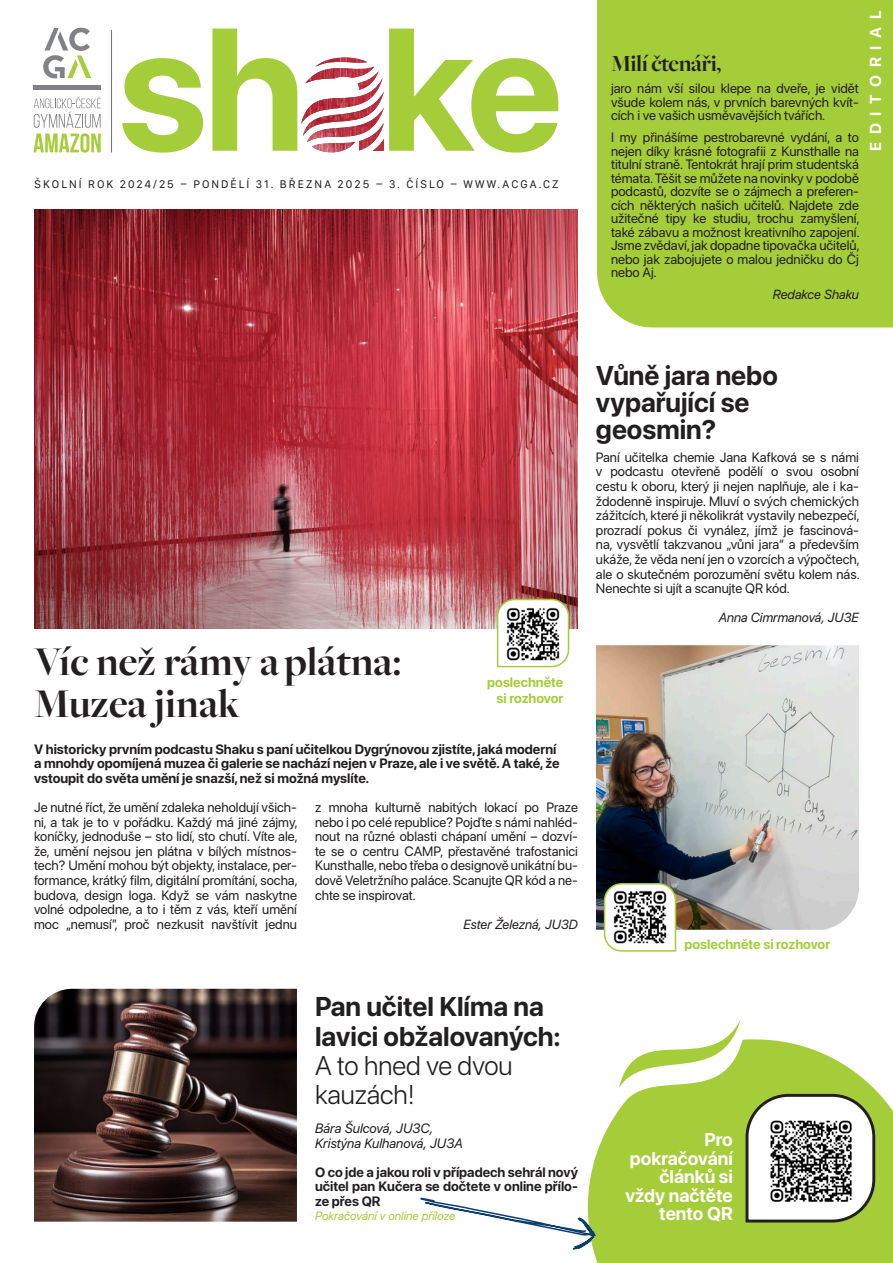
<style>
.page{position:relative;width:893px;height:1263px;background:#fff}
.page>*{position:absolute;margin:0;border:0;box-sizing:border-box;transform-origin:0 0}
.t1{font:700 42.3px/42px "Freight Big Pro";color:#231f20}
.nadpis_green{font:700 27px/27px "SF Pro Display";color:#231f20}
.nadpis_green-2{font:300 27px/29.2px "SF Pro Display";color:#231f20}
.t2{font:700 24px "Freight Big Pro";letter-spacing:-.02em;color:#231f20}
.Běžný_text{font:700 18.45px/18.5px "SF Pro Display";color:#fff;text-align:right}
.Perex{font:700 15.75px "SF Pro Display";letter-spacing:.49em;color:#fff}
.Běžný_text-2{font:13.5px/14.5px "SF Pro Display";color:#231f20;text-align:justify}
.Otázka{font:700 13.5px/14.5px "SF Pro Display";color:#231f20}
.Běžný_text-3{font:700 13.5px/14.5px "SF Pro Display";color:#231f20;text-align:justify}
.Běžný_text-4{font:700 13.5px/16.2px "SF Pro Display";color:#a5cd3a;text-align:right}
.Otázka-2{font:italic 13.5px/14.5px "SF Pro Display";color:#231f20}
.podpis2023{font:italic 13.2px "SF Pro";color:#231f20}
.Běžný_text-5{font:italic 12px "SF Pro Display";color:#a5cd3a}
.t3{font:11.55px "SF Compact Display";letter-spacing:.18em;color:#231f20}
</style>
<div class="page">
<img style="left:34px;top:210px;width:544px;height:419px">
<img style="left:34px;top:989px;width:263px;height:233px">
<svg style="left:588px;top:1020px;width:305px;height:243px;fill:#a5cd3a"></svg>
<div style="left:597px;top:0;width:296px;height:327px;background:#a5cd3a"></div>
<hr style="left:111px;top:30px;width:1px;height:123px;background:#767279">
<div style="left:34px;top:85px;width:67px;height:5px;background:#808285"></div>
<svg style="left:43px;top:28px;width:48px;height:50px"></svg>
<svg style="left:34px;top:97px;width:67px;height:56px"></svg>
<svg style="left:122px;top:58px;width:81px;height:95px"></svg>
<svg style="left:212px;top:29px;width:346px;height:124px"></svg>
<img style="left:596px;top:645px;width:263px;height:285px">
<svg style="left:744px;top:1092px;width:133px;height:132px"></svg>
<svg style="left:496px;top:598px;width:74px;height:70px"></svg>
<svg style="left:603px;top:882px;width:74px;height:70px"></svg>
<svg style="left:420px;top:1195px;width:184px;height:61px"></svg>
<img style="left:766px;top:1117px;width:90px;height:89px">
<img style="left:612px;top:889px;width:56px;height:55px">
<img style="left:505px;top:606px;width:55px;height:55px">
<p class="t3" style="left:35px;top:177px;width:526px">ŠKOLNÍ ROK 2024/25 – PONDĚLÍ 31. BŘEZNA 2025 – 3. ČÍSLO – WWW.ACGA.CZ</p>
<p class="t2" style="left:611px;top:48px;width:112px">Milí čtenáři,</p>
<p class="Běžný_text-2" style="left:611px;top:82px;width:249px;line-height:13.5px">jaro nám vší silou klepe na dveře, je vidět všude kolem nás, v prvních barevných kvít&shy;cích i ve vašich usměvavějších tvářích.</p>
<p class="Běžný_text-2" style="left:611px;top:131px;width:250px;line-height:13.5px">I my přinášíme pestrobarevné vydání, a to nejen díky krásné fotografii z Kunsthalle na titulní straně. Tentokrát hrají prim studentská témata. Těšit se můžete na novinky v podobě podcastů, dozvíte se o zájmech a preferen&shy;cích některých našich učitelů. Najdete zde užitečné tipy ke studiu, trochu zamyšlení, také zábavu a možnost kreativního zapojení.<br>Jsme zvědaví, jak dopadne tipovačka učitelů, nebo jak zabojujete o malou jedničku do Čj nebo Aj.</p>
<p class="podpis2023" style="left:773px;top:287px;width:88px">Redakce Shaku</p>
<p class="Perex" style="left:867px;top:151px;width:142px;rotate:-90deg">EDITORIAL</p>
<p class="t1" style="left:34px;top:640px;width:369px">Víc než rámy a plátna:<br>Muzea jinak</p>
<p class="Otázka" style="left:34px;top:742px;width:527px">V historicky prvním podcastu Shaku s paní učitelkou Dygrýnovou zjistíte, jaká moderní a mnohdy opomíjená muzea či galerie se nachází nejen v Praze, ale i ve světě. A také, že vstoupit do světa umění je snazší, než si možná myslíte.</p>
<p class="Běžný_text-2" style="left:34px;top:800px;width:265px">Je nutné říct, že umění zdaleka neholdují všich&shy;ni, a tak je to v pořádku. Každý má jiné zájmy, koníčky, jednoduše – sto lidí, sto chutí. Víte ale, že, umění nejsou jen plátna v bílých místnos&shy;tech? Umění mohou být objekty, instalace, per&shy;formance, krátký film, digitální promítání, socha, budova, design loga. Když se vám naskytne volné odpoledne, a to i těm z vás, kteří umění moc „nemusí”, proč nezkusit navštívit jednu</p>
<p class="Běžný_text-2" style="left:315px;top:800px;width:264px">z mnoha kulturně nabitých lokací po Praze nebo i po celé republice? Pojďte s námi nahléd&shy;nout na různé oblasti chápaní umění – dozví&shy;te se o centru CAMP, přestavěné trafostanici Kunsthalle, nebo třeba o designově unikátní bu&shy;dově Veletržního paláce. Scanujte QR kód a ne&shy;chte se inspirovat.</p>
<p class="Běžný_text-4" style="left:487px;top:674px;width:78px">poslechněte si rozhovor</p>
<p class="podpis2023" style="left:463px;top:916px;width:116px">Ester Železná, JU3D</p>
<p class="nadpis_green" style="left:315px;top:992px;width:247px;line-height:29.2px">Pan učitel Klíma na lavici obžalovaných:</p>
<p class="nadpis_green-2" style="left:315px;top:1051px;width:199px">A to hned ve dvou kauzách!</p>
<p class="Otázka-2" style="left:315px;top:1121px;width:149px">Bára Šulcová, JU3C,<br>Kristýna Kulhanová, JU3A</p>
<p class="Běžný_text-3" style="left:315px;top:1165px;width:264px">O co jde a jakou roli v případech sehrál nový učitel pan Kučera se dočtete v online přílo&shy;ze přes QR</p>
<p class="Běžný_text-5" style="left:315px;top:1209px;width:142px">Pokračování v online příloze</p>
<p class="nadpis_green" style="left:596px;top:363px;width:183px">Vůně jara nebo vypařující se geosmin?</p>
<p class="Běžný_text-2" style="left:596px;top:450px;width:265px">Paní učitelka chemie Jana Kafková se s námi v podcastu otevřeně podělí o svou osobní cestu k oboru, který ji nejen naplňuje, ale i ka&shy;ždodenně inspiruje. Mluví o svých chemických zážitcích, které ji několikrát vystavily nebezpečí, prozradí pokus či vynález, jímž je fascinová&shy;na, vysvětlí takzvanou „vůni jara“ a především ukáže, že věda není jen o vzorcích a výpočtech, ale o skutečném porozumění světu kolem nás.<br>Nenechte si ujít a scanujte QR kód.</p>
<p class="podpis2023" style="left:719px;top:610px;width:142px">Anna Cimrmanová, JU3E</p>
<p class="Běžný_text-4" style="left:684px;top:936px;width:147px">poslechněte si rozhovor</p>
<p class="Běžný_text" style="left:625px;top:1131px;width:109px">Pro pokračování článků si vždy načtěte tento QR</p>
</div>
